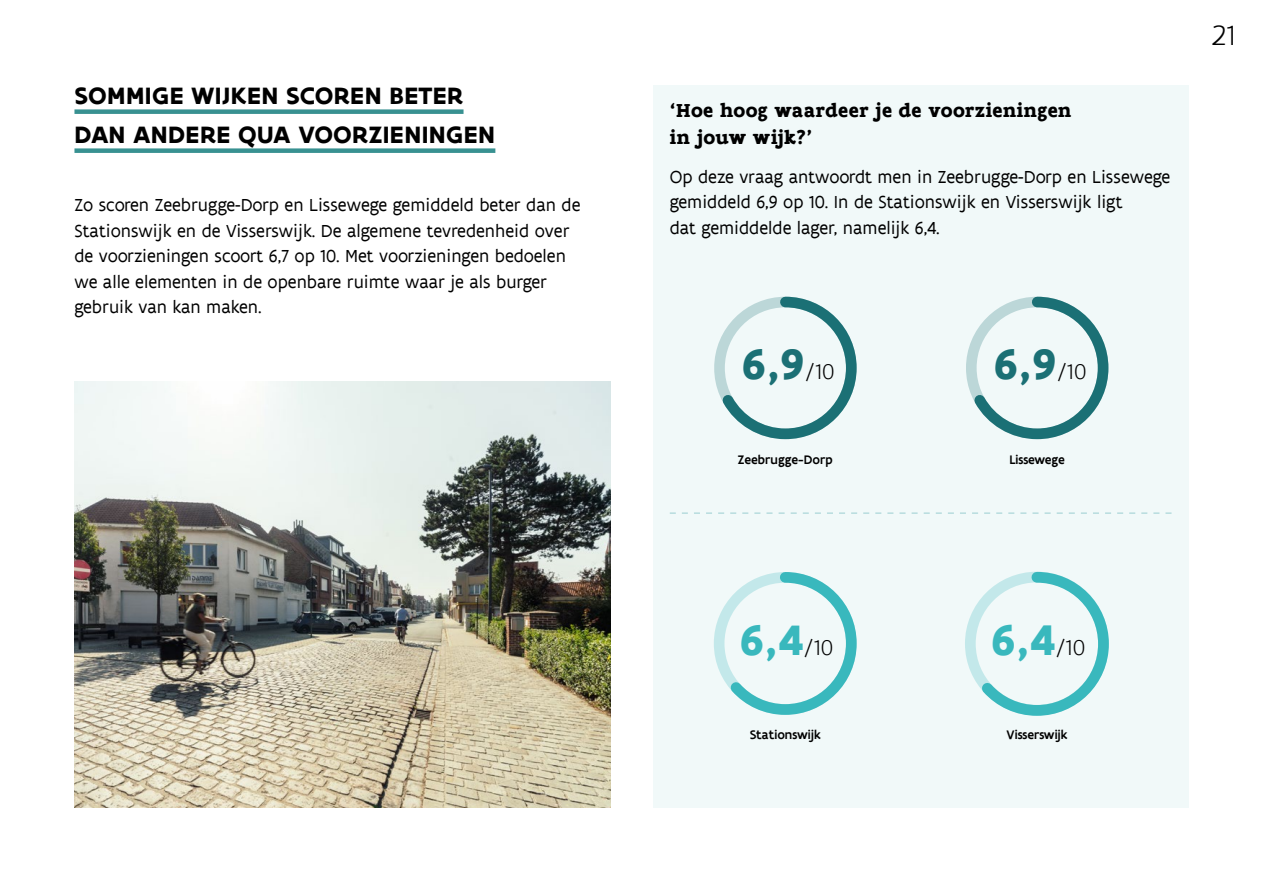
<style>
.page{position:relative;width:1263px;height:893px;background:#fff}
.page>*{position:absolute;margin:0;border:0;box-sizing:border-box;transform-origin:0 0}
.t1{font:700 46.2px "Flanders Art Sans";color:#39b8bd}
.t2{font:700 45.9px "Flanders Art Sans";color:#39b8bd}
.t3{font:700 45.75px "Flanders Art Sans";color:#1b7075}
.t4{font:300 30px "Flanders Art Sans";color:#000}
.t5{font:700 25.5px/39px "Flanders Art Sans";letter-spacing:.01em;color:#000}
.t6{font:700 20.25px/27px "Flanders Art Serif";letter-spacing:.02em;color:#000}
.t7{font:18.75px/25.5px "Flanders Art Sans";color:#000}
.t8{font:500 13.35px "Flanders Art Sans";color:#000}
.s1{font-weight:300;font-size:22.8px;color:#000}
.s2{font-weight:300;font-size:22.95px;color:#000}
.s3{font-weight:300;font-size:23.1px;color:#000}
</style>
<div class="page">
<div style="left:653px;top:85px;width:535px;height:723px;background:#f1f9f9"></div>
<div style="left:74px;top:109px;width:389px;height:5px;background:#389191"></div>
<div style="left:74px;top:148px;width:421px;height:5px;background:#389191"></div>
<svg style="left:714px;top:296px;width:143px;height:144px"></svg>
<svg style="left:721px;top:572px;width:136px;height:143px"></svg>
<svg style="left:972px;top:571px;width:137px;height:145px"></svg>
<img style="left:74px;top:381px;width:536px;height:427px">
<svg style="left:966px;top:296px;width:143px;height:144px"></svg>
<svg style="left:670px;top:512px;width:501px;height:2px"></svg>
<h3 class="t5" style="left:74px;top:77px;width:422px">SOMMIGE WIJKEN SCOREN BETER<br>DAN ANDERE QUA VOORZIENINGEN</h3>
<p class="t7" style="left:74px;top:193px;width:507px">Zo scoren Zeebrugge-Dorp en Lissewege gemiddeld beter dan de Stationswijk en de Visserswijk. De algemene tevredenheid over de voorzieningen scoort 6,7 op 10. Met voorzieningen bedoelen we alle elementen in de openbare ruimte waar je als burger gebruik van kan maken.</p>
<p class="t6" style="left:670px;top:97px;width:403px">‘Hoe hoog waardeer je de voorzieningen in jouw wijk?’</p>
<p class="t7" style="left:670px;top:164px;width:502px">Op deze vraag antwoordt men in Zeebrugge-Dorp en Lissewege gemiddeld 6,9 op 10. In de Stationswijk en Visserswijk ligt<br>dat gemiddelde lager, namelijk 6,4.</p>
<h3 class="t4" style="left:1212px;top:17px;width:25px">21</h3>
<h3 class="t3" style="left:742px;top:335px;width:95px">6,9<span class="s1">/10</span></h3>
<p class="t8" style="left:738px;top:451px;width:96px">Zeebrugge-Dorp</p>
<h3 class="t3" style="left:993px;top:335px;width:95px">6,9<span class="s1">/10</span></h3>
<p class="t8" style="left:1009px;top:451px;width:57px">Lissewege</p>
<h2 class="t2" style="left:739px;top:611px;width:95px">6,4<span class="s2">/10</span></h2>
<p class="t8" style="left:750px;top:727px;width:72px">Stationswijk</p>
<h1 class="t1" style="left:991px;top:611px;width:96px">6,4<span class="s3">/10</span></h1>
<p class="t8" style="left:1007px;top:727px;width:63px">Visserswijk</p>
</div>
